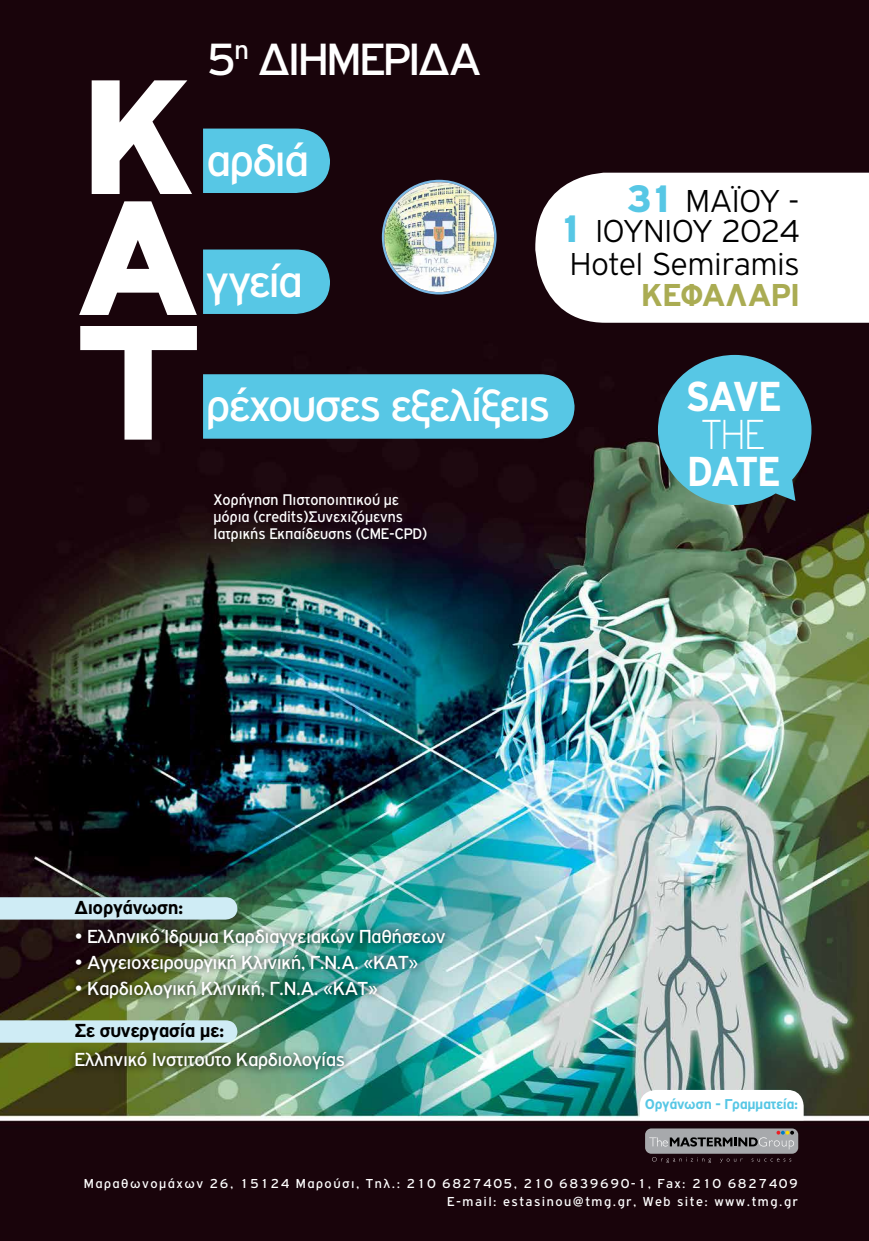
<style>
.page{position:relative;width:869px;height:1241px;background:#fff}
.page>*{position:absolute;margin:0;border:0;box-sizing:border-box;transform-origin:0 0}
.t1{font:48.12px "PF Highway Gothic";letter-spacing:-.04em;color:#fff}
.t2{font:700 44.8px "PF Highway Gothic";letter-spacing:-.035em;color:#fff;scale:.9 1}
.t3{font:100 44.8px "PF Highway Gothic";color:#fff;scale:.9 1}
.t4{font:300 33.77px/30.3px "PF Highway Gothic";color:#000;text-align:right}
.t5{font:700 33.77px "PF Highway Gothic";letter-spacing:-.005em;color:#aaac53}
.t6{font:20.12px "PF Highway Gothic";letter-spacing:-.02em;color:#fff}
.t7{font:700 20.12px "PF Highway Gothic";letter-spacing:-.02em;color:#000}
.t8{font:16.36px/16.6px "PF Highway Gothic";color:#fff;scale:.95 1}
.t9{font:700 15.22px "PF Highway Gothic";letter-spacing:-.02em;color:#57c7e5}
.t10{font:13.83px/17.9px "PF Highway Gothic";letter-spacing:.11em;color:#fff;text-align:right}
.s1{font-weight:900;font-size:40.77px;color:#57c7e5}
</style>
<div class="page">
<img style="left:0;top:0;width:868px;height:1240px">
<div style="left:203px;top:374px;width:371px;height:64px;background:#57c7e5"></div>
<svg style="left:203px;top:249px;width:127px;height:65px;background:#53bad7"></svg>
<svg style="left:203px;top:128px;width:127px;height:65px;background:#53bad7"></svg>
<svg style="left:535px;top:173px;width:333px;height:150px"></svg>
<svg style="left:381px;top:180px;width:115px;height:114px;background:#2f2c3b"></svg>
<img style="left:384px;top:182px;width:110px;height:110px;border-radius:55px">
<div style="left:0;top:897px;width:237px;height:22px;background:#cfecf5"></div>
<div style="left:644px;top:1128px;width:153px;height:25px;background:#a7a9ac;border-radius:6px"></div>
<svg style="left:651px;top:1156px;width:59px;height:6px"></svg>
<svg style="left:719px;top:1158px;width:23px;height:4px"></svg>
<svg style="left:751px;top:1158px;width:39px;height:3px"></svg>
<svg style="left:649px;top:1130px;width:144px;height:19px"></svg>
<svg style="left:639px;top:1089px;width:164px;height:31px"></svg>
<svg style="left:92px;top:80px;width:100px;height:114px"></svg>
<svg style="left:79px;top:201px;width:118px;height:114px"></svg>
<svg style="left:80px;top:326px;width:117px;height:113px"></svg>
<div style="left:68px;top:921px;width:384px;height:84px;background:#000;opacity:.9"></div>
<div style="left:0;top:1020px;width:237px;height:22px;background:#cfecf5"></div>
<div style="left:67px;top:1044px;width:285px;height:33px;background:#000;opacity:.9"></div>
<svg style="left:657px;top:355px;width:154px;height:150px;background:#4da4bb"></svg>
<h1 class="t1" style="left:206px;top:33px;width:276px">5<sup>η</sup> ΔΙΗΜΕΡΙΔΑ</h1>
<h1 class="t1" style="left:206px;top:134px;width:104px">αρδιά</h1>
<h1 class="t1" style="left:206px;top:255px;width:98px">γγεία</h1>
<h3 class="t4" style="left:557px;top:185px;width:244px"><span class="s1">31</span> ΜΑΪΟΥ -<br><span class="s1">1</span> ΙΟΥΝΙΟΥ 2024</h3>
<h3 class="t4" style="left:569px;top:249px;width:231px">Hotel Semiramis</h3>
<h3 class="t5" style="left:640px;top:276px;width:160px">ΚΕΦΑΛΑΡΙ</h3>
<h1 class="t1" style="left:206px;top:380px;width:345px">ρέχουσες εξελίξεις</h1>
<p class="t8" style="left:213px;top:491px;width:226px">Xορήγηση Πιστοποιητικού με μόρια (credits)Συνεχιζόμενης<br>Ιατρικής Εκπαίδευσης (CME-CPD)</p>
<h2 class="t2" style="left:685px;top:372px;width:107px">SAVE</h2>
<h2 class="t3" style="left:701px;top:412px;width:71px">THE</h2>
<h2 class="t2" style="left:686px;top:446px;width:104px">DATE</h2>
<p class="t7" style="left:74px;top:895px;width:111px">Διοργάνωση:</p>
<p class="t6" style="left:74px;top:925px;width:372px">• Ελληνικό Ίδρυμα Καρδιαγγειακών Παθήσεων</p>
<p class="t6" style="left:74px;top:951px;width:345px">• Αγγειοχειρουργική Κλινική, Γ.Ν.Α. «ΚΑΤ»</p>
<p class="t6" style="left:74px;top:977px;width:305px">• Καρδιολογική Κλινική, Γ.Ν.Α. «ΚΑΤ»</p>
<p class="t7" style="left:74px;top:1019px;width:151px">Σε συνεργασία με:</p>
<p class="t6" style="left:74px;top:1048px;width:272px">Ελληνικό Ινστιτούτο Καρδιολογίας</p>
<p class="t9" style="left:644px;top:1095px;width:155px">Οργάνωση - Γραμματεία:</p>
<p class="t10" style="left:84px;top:1174px;width:715px">Μαραθωνομάχων 26, 15124 Μαρούσι, Τηλ.: 210 6827405, 210 6839690-1, Fax: 210 6827409<br>E-mail: estasinou@tmg.gr, Web site: www.tmg.gr</p>
</div>
